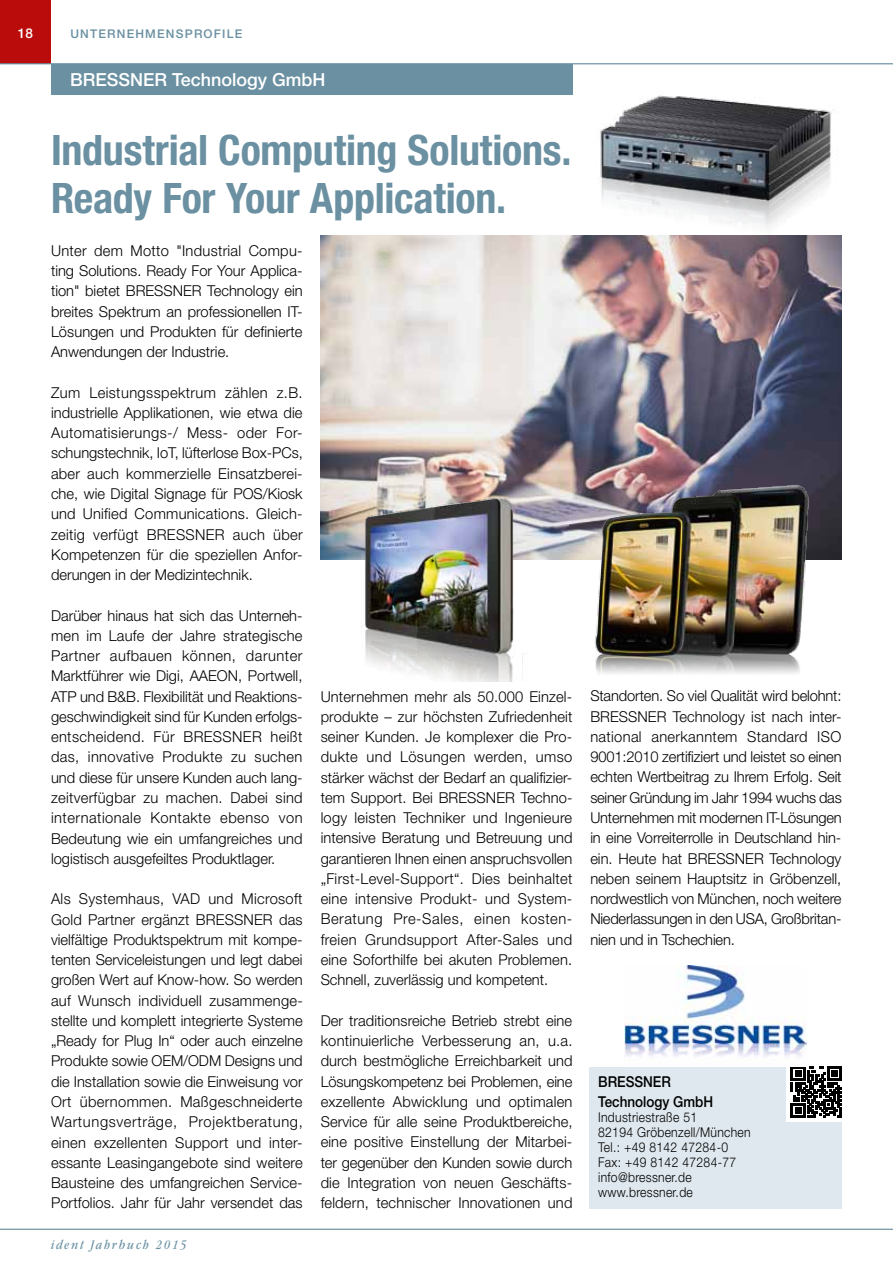
<style>
.page{position:relative;width:893px;height:1263px;background:#fff}
.page>*{position:absolute;margin:0;border:0;box-sizing:border-box;transform-origin:0 0}
.t1{font:700 condensed 42px/48px "Helvetica Neue LT Std";letter-spacing:-.005em;color:#6a90a2}
.t2{font:500 18px "Helvetica Neue LT Std";color:#fff}
.t3{font:300 15px/20.2px "Helvetica Neue LT Std";color:#000;text-align:justify}
.t4{font:500 15px/20.2px "Helvetica Neue LT Std";color:#000;scale:.9 1}
.t5{font:300 13.5px/15px "Helvetica Neue LT Std";letter-spacing:.025em;color:#000;scale:.9 1}
.t6{font:italic condensed 13.5px "ITC Garamond Std";letter-spacing:.15em;color:#6a90a2}
.t7{font:500 13.5px "Helvetica Neue LT Std";color:#fff}
.t8{font:500 12px "Helvetica Neue LT Std";letter-spacing:.1em;color:#6a90a2}
</style>
<div class="page">
<div style="left:51px;top:64px;width:522px;height:30px;background:#6a90a2"></div>
<div style="left:590px;top:1067px;width:252px;height:141px;background:#dfe8ee"></div>
<div style="left:787px;top:1067px;width:55px;height:55px;background:#fff"></div>
<svg style="left:791px;top:1067px;width:51px;height:51px"></svg>
<img style="left:625px;top:965px;width:182px;height:92px">
<img style="left:320px;top:235px;width:522px;height:325px">
<img style="left:351px;top:495px;width:177px;height:186px">
<img style="left:561px;top:479px;width:281px;height:195px">
<img style="left:580px;top:95px;width:262px;height:152px">
<div style="left:0;top:0;width:51px;height:64px;background:#ba0c0b"></div>
<hr style="left:0;top:63px;width:893px;height:1px;background:#6a90a2">
<hr style="left:0;top:1229px;width:893px;height:1px;background:#6a90a2">
<p class="t7" style="left:18px;top:25px;width:17px">18</p>
<p class="t8" style="left:70px;top:27px;width:174px">UNTERNEHMENSPROFILE</p>
<p class="t2" style="left:70px;top:68px;width:73px">BRESSNER</p>
<p class="t2" style="left:172px;top:68px;width:152px">TECHNOLOGY GMBH</p>
<h1 class="t1" style="left:51px;top:126px;width:522px">Industrial Computing Solutions.<br>Ready For Your Application.</h1>
<p class="t3" style="left:51px;top:240px;width:253px">Unter dem Motto "Industrial Compu&shy;ting Solutions. Ready For Your Applica&shy;tion" bietet BRESSNER Technology ein breites Spektrum an professionellen IT-Lösungen und Produkten für definierte Anwendungen der Industrie.</p>
<p class="t3" style="left:51px;top:382px;width:253px">Zum Leistungsspektrum zählen z.B. industrielle Applikationen, wie etwa die Automatisierungs-/ Mess- oder For&shy;schungstechnik, IoT, lüfterlose Box-PCs, aber auch kommerzielle Einsatzberei&shy;che, wie Digital Signage für POS/Kiosk und Unified Communications. Gleich&shy;zeitig verfügt BRESSNER auch über Kompetenzen für die speziellen Anfor&shy;derungen in der Medizintechnik.</p>
<p class="t3" style="left:51px;top:605px;width:253px">Darüber hinaus hat sich das Unterneh&shy;men im Laufe der Jahre strategische Partner aufbauen können, darunter Marktführer wie Digi, AAEON, Portwell, ATP und B&amp;B. Flexibilität und Reaktions&shy;geschwindigkeit sind für Kunden erfolgs&shy;entscheidend. Für BRESSNER heißt das, innovative Produkte zu suchen und diese für unsere Kunden auch lang&shy;zeitverfügbar zu machen. Dabei sind internationale Kontakte ebenso von Bedeutung wie ein umfangreiches und logistisch ausgefeiltes Produktlager.</p>
<p class="t3" style="left:51px;top:888px;width:253px">Als Systemhaus, VAD und Microsoft Gold Partner ergänzt BRESSNER das vielfältige Produktspektrum mit kompe&shy;tenten Serviceleistungen und legt dabei großen Wert auf Know-how. So werden auf Wunsch individuell zusammenge&shy;stellte und komplett integrierte Systeme „Ready for Plug In“ oder auch einzelne Produkte sowie OEM/ODM Designs und die Installation sowie die Einweisung vor Ort übernommen. Maßgeschneiderte Wartungsverträge, Projektberatung, einen exzellenten Support und inter&shy;essante Leasingangebote sind weitere Bausteine des umfangreichen Service-Portfolios. Jahr für Jahr versendet das</p>
<p class="t6" style="left:51px;top:1237px;width:137px">ident Jahrbuch 2015</p>
<p class="t3" style="left:321px;top:686px;width:253px">Unternehmen mehr als 50.000 Einzel&shy;produkte – zur höchsten Zufriedenheit seiner Kunden. Je komplexer die Pro&shy;dukte und Lösungen werden, umso stärker wächst der Bedarf an qualifizier&shy;tem Support. Bei BRESSNER Techno&shy;logy leisten Techniker und Ingenieure intensive Beratung und Betreuung und garantieren Ihnen einen anspruchsvollen „First-Level-Support“. Dies beinhaltet eine intensive Produkt- und System-Beratung Pre-Sales, einen kosten&shy;freien Grundsupport After-Sales und eine Soforthilfe bei akuten Problemen.<br>Schnell, zuverlässig und kompetent.</p>
<p class="t3" style="left:321px;top:1010px;width:253px">Der traditionsreiche Betrieb strebt eine kontinuierliche Verbesserung an, u.a. durch bestmögliche Erreichbarkeit und Lösungskompetenz bei Problemen, eine exzellente Abwicklung und optimalen Service für alle seine Produktbereiche, eine positive Einstellung der Mitarbei&shy;ter gegenüber den Kunden sowie durch die Integration von neuen Geschäfts&shy;feldern, technischer Innovationen und</p>
<p class="t3" style="left:590px;top:686px;width:253px">Standorten. So viel Qualität wird belohnt:<br>BRESSNER Technology ist nach inter&shy;national anerkanntem Standard ISO 9001:2010 zertifiziert und leistet so einen echten Wertbeitrag zu Ihrem Erfolg. Seit seiner Gründung im Jahr 1994 wuchs das Unternehmen mit modernen IT-Lösungen in eine Vorreiterrolle in Deutschland hin&shy;ein. Heute hat BRESSNER Technology neben seinem Hauptsitz in Gröbenzell, nordwestlich von München, noch weitere Niederlassungen in den USA, Großbritan&shy;nien und in Tschechien.</p>
<p class="t4" style="left:598px;top:1071px;width:127px">BRESSNER<br>TECHNOLOGY GMBH</p>
<p class="t5" style="left:598px;top:1110px;width:171px">Industriestraße 51<br>82194 Gröbenzell/München<br>Tel.: +49 8142 47284-0<br>Fax: +49 8142 47284-77 info@bressner.de www.bressner.de</p>
</div>
